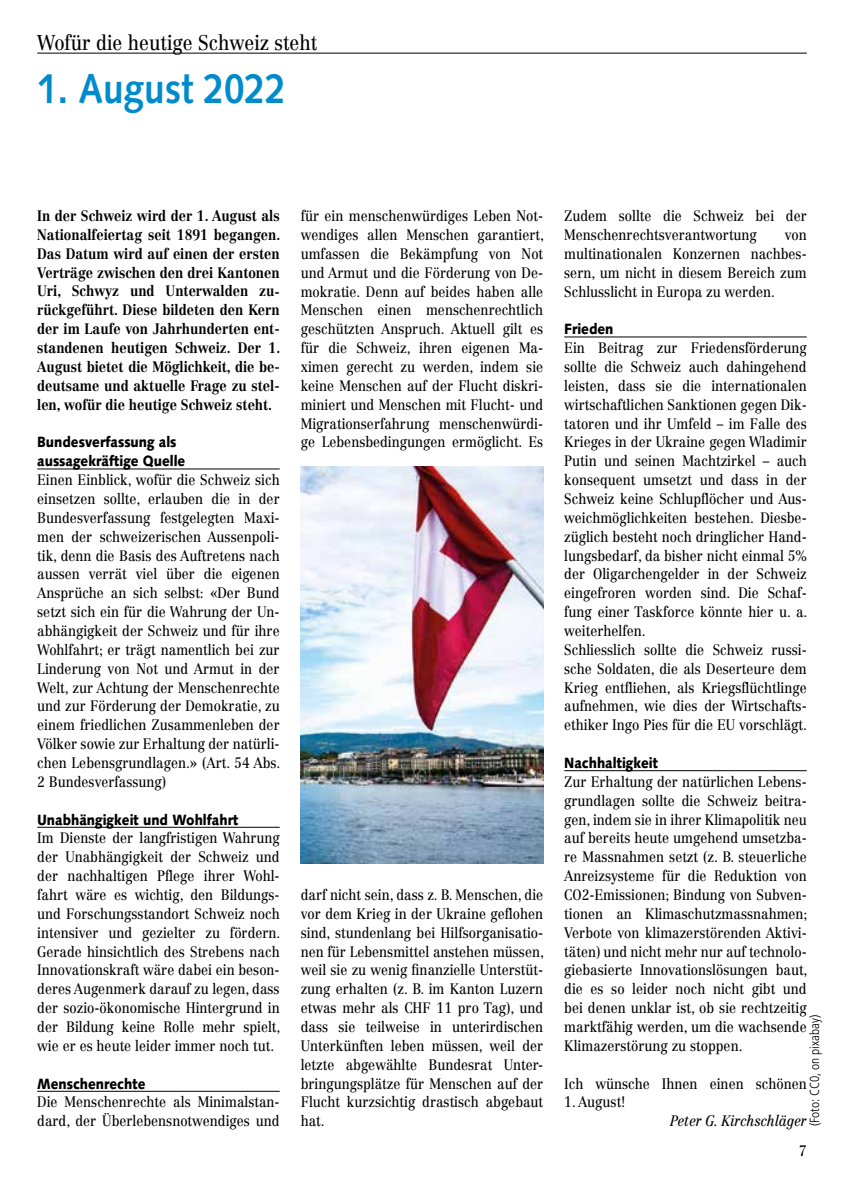
<style>
.page{position:relative;width:844px;height:1191px;background:#fff}
.page>*{position:absolute;margin:0;border:0;box-sizing:border-box;transform-origin:0 0}
.t1{font:700 42px "Syntax LT Std";color:#008bcc;scale:.88 1}
.t2{font:21px "Centennial LT Std";color:#000;scale:.88 1}
.t3{font:14.88px/18.9px "Centennial LT Std";color:#000;text-align:justify;scale:.88 1}
.t4{font:700 14.88px/18.9px "Centennial LT Std";color:#000;text-align:justify;scale:.88 1}
.t5{font:900 14.88px/18.9px "Syntax LT Std";color:#000;scale:.88 1}
.t6{font:italic 14.88px "Centennial LT Std";color:#000;scale:.88 1}
.t7{font:300 condensed 13.12px "Frutiger LT Std";color:#000}
</style>
<div class="page">
<hr style="left:37px;top:53px;width:769px;height:1px;background:#000">
<hr style="left:37px;top:469px;width:243px;height:1px;background:#000">
<hr style="left:37px;top:827px;width:243px;height:1px;background:#000">
<hr style="left:37px;top:1091px;width:243px;height:1px;background:#000">
<hr style="left:564px;top:337px;width:242px;height:1px;background:#000">
<hr style="left:564px;top:770px;width:242px;height:1px;background:#000">
<img style="left:300px;top:466px;width:243px;height:397px">
<h2 class="t2" style="left:37px;top:30px;width:320px">Wofür die heutige Schweiz steht</h2>
<h1 class="t1" style="left:37px;top:64px;width:284px">1. August 2022</h1>
<p class="t4" style="left:37px;top:206px;width:277px">In der Schweiz wird der 1. August als Nationalfeiertag seit 1891 begangen.<br>Das Datum wird auf einen der ersten Verträge zwischen den drei Kantonen Uri, Schwyz und Unterwalden zu&shy;rückgeführt. Diese bildeten den Kern der im Laufe von Jahrhunderten ent&shy;standenen heutigen Schweiz. Der 1.<br>August bietet die Möglichkeit, die be&shy;deutsame und aktuelle Frage zu stel&shy;len, wofür die heutige Schweiz steht.</p>
<p class="t5" style="left:37px;top:433px;width:170px">Bundesverfassung als aussagekräftige Quelle</p>
<p class="t3" style="left:37px;top:470px;width:278px">Einen Einblick, wofür die Schweiz sich einsetzen sollte, erlauben die in der Bundesverfassung festgelegten Maxi&shy;men der schweizerischen Aussenpoli&shy;tik, denn die Basis des Auftretens nach aussen verrät viel über die eigenen Ansprüche an sich selbst: «Der Bund setzt sich ein für die Wahrung der Un&shy;abhängigkeit der Schweiz und für ihre Wohlfahrt; er trägt namentlich bei zur Linderung von Not und Armut in der Welt, zur Achtung der Menschenrechte und zur Förderung der Demokratie, zu einem friedlichen Zusammenleben der Völker sowie zur Erhaltung der natürli&shy;chen Lebensgrundlagen.» (Art. 54 Abs.<br>2 Bundesverfassung)</p>
<p class="t5" style="left:37px;top:810px;width:230px">Unabhängigkeit und Wohlfahrt</p>
<p class="t3" style="left:37px;top:828px;width:278px">Im Dienste der langfristigen Wahrung der Unabhängigkeit der Schweiz und der nachhaltigen Pflege ihrer Wohl&shy;fahrt wäre es wichtig, den Bildungs&shy;und Forschungsstandort Schweiz noch intensiver und gezielter zu fördern.<br>Gerade hinsichtlich des Strebens nach Innovationskraft wäre dabei ein beson&shy;deres Augenmerk darauf zu legen, dass der sozio-ökonomische Hintergrund in der Bildung keine Rolle mehr spielt, wie er es heute leider immer noch tut.</p>
<p class="t5" style="left:37px;top:1074px;width:124px">Menschenrechte</p>
<p class="t3" style="left:37px;top:1092px;width:277px">Die Menschenrechte als Minimalstan&shy;dard, der Überlebensnotwendiges und</p>
<p class="t3" style="left:301px;top:206px;width:278px">für ein menschenwürdiges Leben Not&shy;wendiges allen Menschen garantiert, umfassen die Bekämpfung von Not und Armut und die Förderung von De&shy;mokratie. Denn auf beides haben alle Menschen einen menschenrechtlich geschützten Anspruch. Aktuell gilt es für die Schweiz, ihren eigenen Ma&shy;ximen gerecht zu werden, indem sie keine Menschen auf der Flucht diskri&shy;miniert und Menschen mit Flucht- und Migrationserfahrung menschenwürdi&shy;ge Lebensbedingungen ermöglicht. Es</p>
<p class="t3" style="left:301px;top:885px;width:278px">darf nicht sein, dass z. B. Menschen, die vor dem Krieg in der Ukraine geflohen sind, stundenlang bei Hilfsorganisatio&shy;nen für Lebensmittel anstehen müssen, weil sie zu wenig finanzielle Unterstüt&shy;zung erhalten (z. B. im Kanton Luzern etwas mehr als CHF 11 pro Tag), und dass sie teilweise in unterirdischen Unterkünften leben müssen, weil der letzte abgewählte Bundesrat Unter&shy;bringungsplätze für Menschen auf der Flucht kurzsichtig drastisch abgebaut hat.</p>
<p class="t3" style="left:564px;top:206px;width:277px">Zudem sollte die Schweiz bei der<br>Menschenrechtsverantwortung</p>
<p class="t3" style="left:564px;top:225px;width:277px;text-indent:220px">von multinationalen Konzernen nachbes&shy;sern, um nicht in diesem Bereich zum Schlusslicht in Europa zu werden.</p>
<p class="t5" style="left:564px;top:320px;width:57px">Frieden</p>
<p class="t3" style="left:564px;top:338px;width:278px;text-align:left">Ein Beitrag zur Friedensförderung sollte die Schweiz auch dahingehend leisten, dass sie die internationalen wirtschaftlichen Sanktionen gegen Dik&shy;tatoren und ihr Umfeld – im Falle des Krieges in der Ukraine gegen Wladimir Putin und seinen Machtzirkel – auch konsequent umsetzt und dass in der Schweiz keine Schlupflöcher und Aus&shy;weichmöglichkeiten bestehen. Diesbe&shy;züglich besteht noch dringlicher Hand&shy;lungsbedarf, da bisher nicht einmal 5% der Oligarchengelder in der Schweiz eingefroren worden sind. Die Schaf&shy;fung einer Taskforce könnte hier u. a. weiterhelfen.<br>Schliesslich sollte die Schweiz russi&shy;sche Soldaten, die als Deserteure dem Krieg entfliehen, als Kriegsflüchtlinge aufnehmen, wie dies der Wirtschafts&shy;ethiker Ingo Pies für die EU vorschlägt.</p>
<p class="t5" style="left:564px;top:753px;width:108px">Nachhaltigkeit</p>
<p class="t3" style="left:564px;top:772px;width:278px">Zur Erhaltung der natürlichen Lebens&shy;grundlagen sollte die Schweiz beitra&shy;gen, indem sie in ihrer Klimapolitik neu auf bereits heute umgehend umsetzba&shy;re Massnahmen setzt (z. B. steuerliche Anreizsysteme für die Reduktion von CO2-Emissionen; Bindung von Subven&shy;tionen an Klimaschutzmassnahmen; Verbote von klimazerstörenden Aktivi&shy;täten) und nicht mehr nur auf technolo&shy;giebasierte Innovationslösungen baut, die es so leider noch nicht gibt und bei denen unklar ist, ob sie rechtzeitig marktfähig werden, um die wachsende Klimazerstörung zu stoppen.</p>
<p class="t3" style="left:564px;top:1073px;width:277px">Ich wünsche Ihnen einen schönen</p>
<p class="t3" style="left:564px;top:1092px;width:71px">1. August!</p>
<p class="t6" style="left:670px;top:1112px;width:157px">Peter G. Kirchschläger</p>
<p class="t7" style="left:806px;top:1126px;width:113px;rotate:-90deg">(Foto: CC0, on pixabay)</p>
<p class="t3" style="left:798px;top:1141px;width:10px">7</p>
</div>
